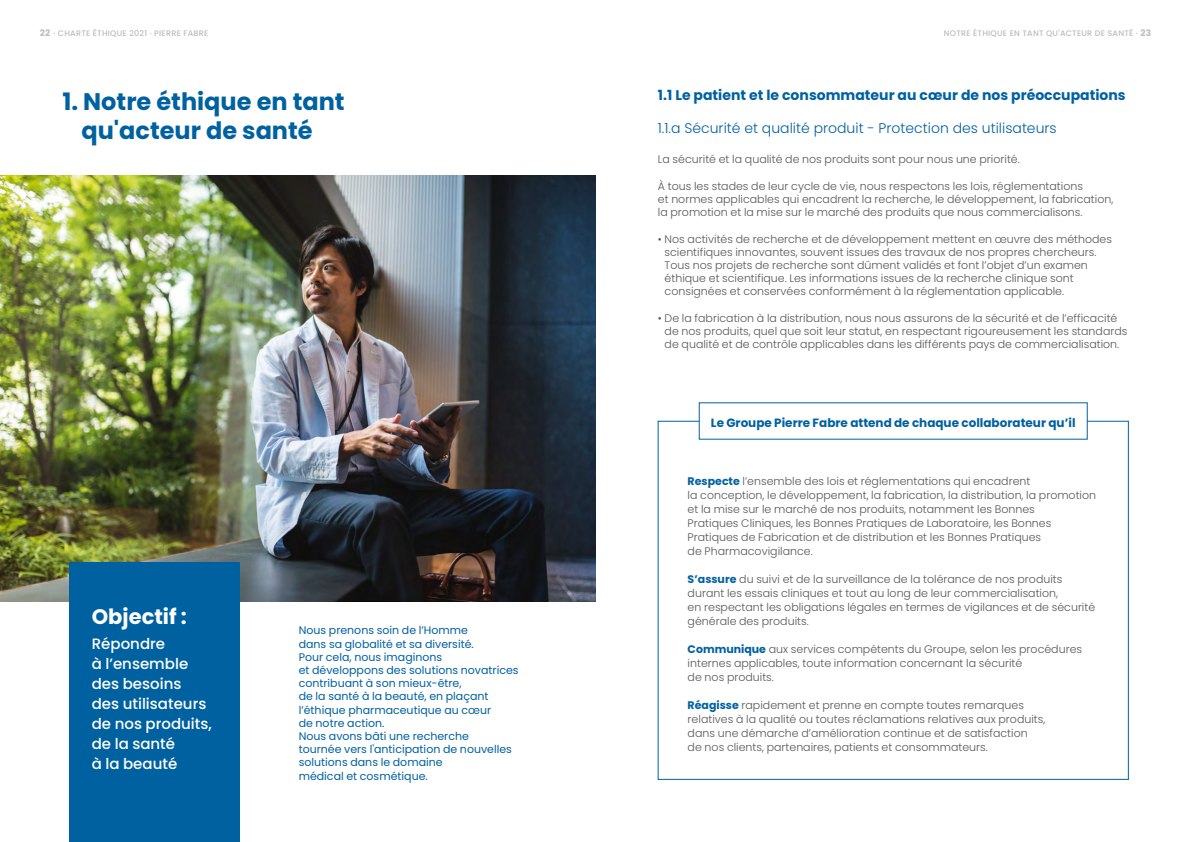
<style>
.page{position:relative;width:1191px;height:842px;background:#fff}
.page>*{position:absolute;margin:0;border:0;box-sizing:border-box;transform-origin:0 0}
.t1{font:700 24px/28.8px "Poppins";color:#0061a1;text-align:center}
.t2{font:700 21px "Poppins";color:#fff}
.t3{font:500 15px/20px "Poppins";color:#fff}
.t4{font:300 14px "Poppins";color:#0061a1}
.t5{font:700 14px "Poppins";color:#0061a1}
.t6{font:700 12px "Poppins";color:#0061a1}
.t7{font:300 11px/14px "Poppins";color:#575756}
.t8{font:11px/13.2px "Poppins";color:#0061a1}
.t9{font:500 8px "Poppins";letter-spacing:.03em;color:#bcbcbc}
.s1{font-weight:700;font-size:9px}
.s2{font-weight:700;color:#0061a1}
</style>
<div class="page">
<img style="left:0;top:176px;width:595px;height:426px">
<div style="left:69px;top:563px;width:171px;height:279px;background:#0061a1"></div>
<div style="left:658px;top:421px;width:470px;height:359px;background:#fff;border:1px solid #0061a1"></div>
<div style="left:699px;top:403px;width:388px;height:36px;background:#fff"></div>
<p class="t9" style="left:40px;top:29px;width:170px"><span class="s1">22</span> · CHARTE ÉTHIQUE 2021 · PIERRE FABRE</p>
<p class="t9" style="left:944px;top:29px;width:209px">NOTRE ÉTHIQUE EN TANT QU'ACTEUR DE SANTÉ · <span class="s1">23</span></p>
<h1 class="t1" style="left:62px;top:88px;width:284px">1. Notre éthique en tant qu'acteur de santé</h1>
<h2 class="t2" style="left:92px;top:604px;width:96px">Objectif :</h2>
<h3 class="t3" style="left:92px;top:633px;width:122px">Répondre<br>à l’ensemble des besoins des utilisateurs de nos produits, de la santé<br>à la beauté</h3>
<p class="t8" style="left:299px;top:624px;width:221px">Nous prenons soin de l’Homme<br>dans sa globalité et sa diversité.<br>Pour cela, nous imaginons<br>et développons des solutions novatrices contribuant à son mieux-être,<br>de la santé à la beauté, en plaçant l’éthique pharmaceutique au cœur<br>de notre action.<br>Nous avons bâti une recherche<br>tournée vers l'anticipation de nouvelles solutions dans le domaine<br>médical et cosmétique.</p>
<p class="t5" style="left:658px;top:87px;width:469px">1.1 Le patient et le consommateur au cœur de nos préoccupations</p>
<p class="t4" style="left:658px;top:120px;width:400px">1.1.a Sécurité et qualité produit - Protection des utilisateurs</p>
<p class="t7" style="left:658px;top:153px;width:363px">La sécurité et la qualité de nos produits sont pour nous une priorité.</p>
<p class="t7" style="left:658px;top:179px;width:457px;line-height:13.2px">À tous les stades de leur cycle de vie, nous respectons les lois, réglementations<br>et normes applicables qui encadrent la recherche, le développement, la fabrication, la promotion et la mise sur le marché des produits que nous commercialisons.</p>
<p class="t7" style="left:664px;top:232px;width:449px;line-height:13.2px;text-indent:-7px">• Nos activités de recherche et de développement mettent en œuvre des méthodes scientifiques innovantes, souvent issues des travaux de nos propres chercheurs.<br>Tous nos projets de recherche sont dûment validés et font l’objet d’un examen éthique et scientifique. Les informations issues de la recherche clinique sont consignées et conservées conformément à la réglementation applicable.</p>
<p class="t7" style="left:664px;top:311px;width:464px;line-height:13.2px;text-indent:-7px">• De la fabrication à la distribution, nous nous assurons de la sécurité et de l’efficacité de nos produits, quel que soit leur statut, en respectant rigoureusement les standards de qualité et de contrôle applicables dans les différents pays de commercialisation.</p>
<p class="t6" style="left:711px;top:416px;width:366px">Le Groupe Pierre Fabre attend de chaque collaborateur qu’il</p>
<p class="t7" style="left:687px;top:474px;width:410px"><span class="s2">Respecte</span> l’ensemble des lois et réglementations qui encadrent<br>la conception, le développement, la fabrication, la distribution, la promotion et la mise sur le marché de nos produits, notamment les Bonnes<br>Pratiques Cliniques, les Bonnes Pratiques de Laboratoire, les Bonnes Pratiques de Fabrication et de distribution et les Bonnes Pratiques<br>de Pharmacovigilance.</p>
<p class="t7" style="left:687px;top:572px;width:409px"><span class="s2">S’assure</span> du suivi et de la surveillance de la tolérance de nos produits durant les essais cliniques et tout au long de leur commercialisation,<br>en respectant les obligations légales en termes de vigilances et de sécurité générale des produits.</p>
<p class="t7" style="left:687px;top:642px;width:396px"><span class="s2">Communique</span> aux services compétents du Groupe, selon les procédures internes applicables, toute information concernant la sécurité<br>de nos produits.</p>
<p class="t7" style="left:687px;top:698px;width:359px"><span class="s2">Réagisse</span> rapidement et prenne en compte toutes remarques relatives à la qualité ou toutes réclamations relatives aux produits, dans une démarche d’amélioration continue et de satisfaction<br>de nos clients, partenaires, patients et consommateurs.</p>
</div>
